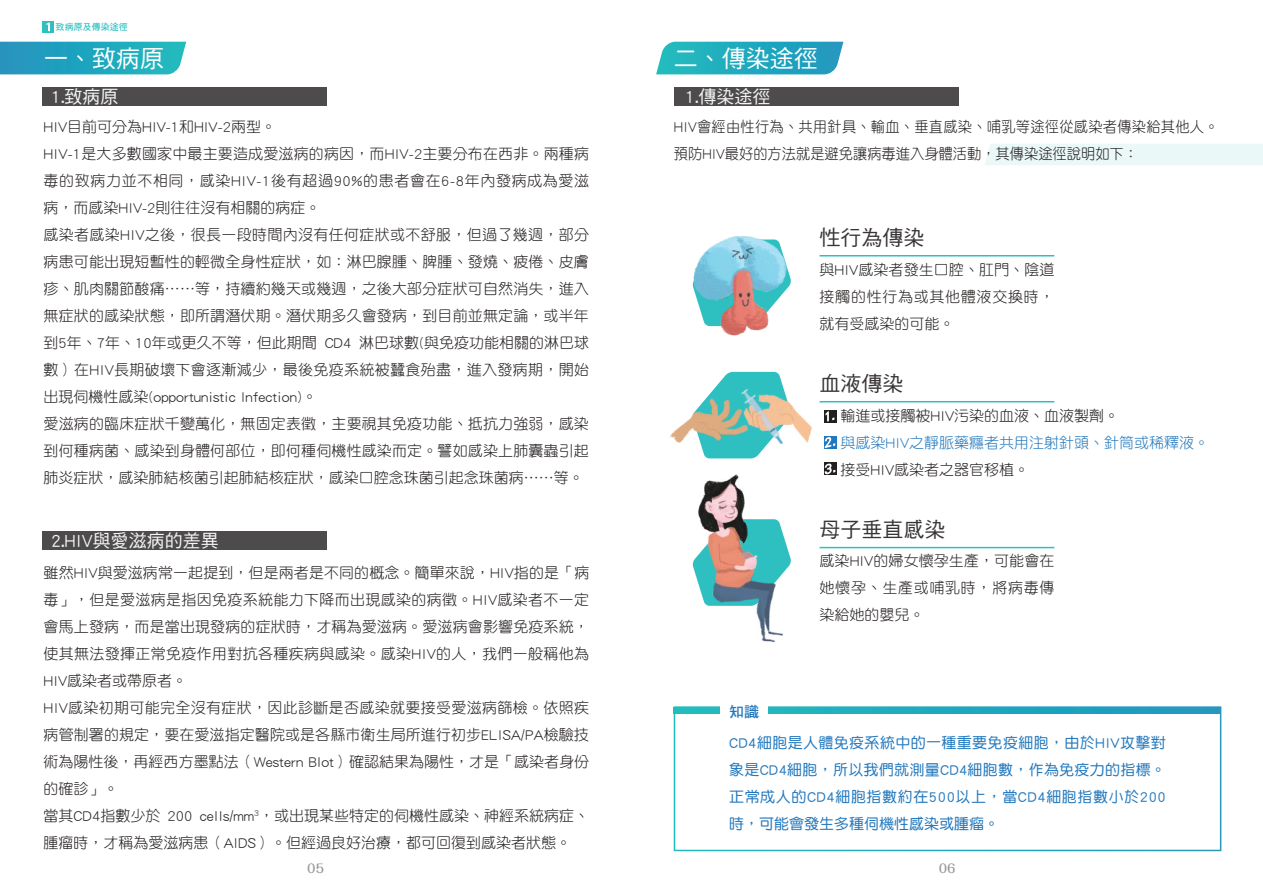
<style>
.page{position:relative;width:1263px;height:893px;background:#fff}
.page>*{position:absolute;margin:0;border:0;box-sizing:border-box;transform-origin:0 0}
.t1{font:24px "DF Hei Std W5";color:#fff}
.t2{font:21px "DF Hei Std W5";color:#393535}
.t3{font:18px "DF Hei Std W5";color:#f6f5f5}
.t4{font:15px/27px "DF Yuan Std W3";letter-spacing:.01em;color:#241f1f}
.t5{font:15px/27px "DF Yuan Std W5";letter-spacing:.04em;color:#2278bd;text-align:justify}
.t6{font:15px/27px "DF Yuan Std W3";letter-spacing:.01em;color:#241f1f;scale:.95 1}
.t7{font:15px "DF Yuan Std W3";color:#2278bd}
.t8{font:15px "DF Hei Std W7";color:#2278bd}
.t9{font:500 12px "Maru Fo Pro";color:#969698}
.t10{font:9px "DF Hei Std W7";color:#2ec0c0}
</style>
<div class="page">
<div style="left:42px;top:21px;width:12px;height:12px;background:#2ec0c0"></div>
<svg style="left:46px;top:23px;width:4px;height:8px"></svg>
<div style="left:42px;top:87px;width:284px;height:19px;background:#4e4b4c"></div>
<div style="left:42px;top:531px;width:284px;height:19px;background:#4e4b4c"></div>
<div style="left:985px;top:144px;width:278px;height:21px;background:#eaf8f8"></div>
<svg style="left:702px;top:372px;width:81px;height:86px"></svg>
<svg style="left:692px;top:547px;width:99px;height:22px"></svg>
<div style="left:675px;top:87px;width:284px;height:19px;background:#4e4b4c"></div>
<svg style="left:0;top:42px;width:186px;height:32px;background:#26a8bf"></svg>
<svg style="left:656px;top:44px;width:187px;height:30px;background:#2badc1"></svg>
<svg style="left:824px;top:410px;width:12px;height:12px"></svg>
<svg style="left:825px;top:411px;width:9px;height:11px"></svg>
<svg style="left:824px;top:437px;width:12px;height:12px"></svg>
<svg style="left:825px;top:437px;width:10px;height:11px"></svg>
<svg style="left:824px;top:463px;width:12px;height:12px"></svg>
<svg style="left:825px;top:464px;width:10px;height:11px"></svg>
<img style="left:694px;top:474px;width:93px;height:169px">
<img style="left:692px;top:236px;width:99px;height:100px">
<img style="left:670px;top:387px;width:142px;height:62px">
<hr style="left:819px;top:255px;width:235px;height:1px;background:#2ec0c0">
<hr style="left:819px;top:401px;width:235px;height:1px;background:#2ec0c0">
<hr style="left:819px;top:547px;width:235px;height:1px;background:#2ec0c0">
<svg style="left:677px;top:709px;width:541px;height:5px;background:#20a7be"></svg>
<div style="left:674px;top:706px;width:547px;height:145px;border:2px solid #fff"></div>
<div style="left:720px;top:696px;width:48px;height:27px;background:#fff"></div>
<hr style="left:631px;top:0;width:1px;height:893px;background:#ef1923">
<p class="t10" style="left:56px;top:22px;width:73px">致病原及傳染途徑</p>
<h1 class="t1" style="left:44px;top:45px;width:121px">一、致病原</h1>
<h1 class="t1" style="left:674px;top:45px;width:145px">二、傳染途徑</h1>
<p class="t3" style="left:51px;top:87px;width:69px">1.致病原</p>
<p class="t3" style="left:685px;top:87px;width:87px">1.傳染途徑</p>
<p class="t4" style="left:44px;top:113px;width:547px">HIV目前可分為HIV-1和HIV-2兩型。<br>HIV-1是大多數國家中最主要造成愛滋病的病因，而HIV-2主要分布在西非。兩種病毒的致病力並不相同，感染HIV-1後有超過90%的患者會在6-8年內發病成為愛滋病，而感染HIV-2則往往沒有相關的病症。<br>感染者感染HIV之後，很長一段時間內沒有任何症狀或不舒服，但過了幾週，部分病患可能出現短暫性的輕微全身性症狀，如：淋巴腺腫、脾腫、發燒、疲倦、皮膚疹、肌肉關節酸痛⋯⋯等，持續約幾天或幾週，之後大部分症狀可自然消失，進入無症狀的感染狀態，即所謂潛伏期。潛伏期多久會發病，到目前並無定論，或半年到5年、7年、10年或更久不等，但此期間 CD4 淋巴球數(與免疫功能相關的淋巴球數）在HIV長期破壞下會逐漸減少，最後免疫系統被蠶食殆盡，進入發病期，開始出現伺機性感染(opportunistic Infection)。<br>愛滋病的臨床症狀千變萬化，無固定表徵，主要視其免疫功能、抵抗力強弱，感染到何種病菌、感染到身體何部位，即何種伺機性感染而定。譬如感染上肺囊蟲引起肺炎症狀，感染肺結核菌引起肺結核症狀，感染口腔念珠菌引起念珠菌病⋯⋯等。</p>
<p class="t3" style="left:51px;top:531px;width:169px">2.HIV與愛滋病的差異</p>
<p class="t4" style="left:44px;top:559px;width:547px">雖然HIV與愛滋病常一起提到，但是兩者是不同的概念。簡單來說，HIV指的是「病毒」，但是愛滋病是指因免疫系統能力下降而出現感染的病徵。HIV感染者不一定會馬上發病，而是當出現發病的症狀時，才稱為愛滋病。愛滋病會影響免疫系統，使其無法發揮正常免疫作用對抗各種疾病與感染。感染HIV的人，我們一般稱他為HIV感染者或帶原者。<br>HIV感染初期可能完全沒有症狀，因此診斷是否感染就要接受愛滋病篩檢。依照疾病管制署的規定，要在愛滋指定醫院或是各縣市衛生局所進行初步ELISA/PA檢驗技術為陽性後，再經西方墨點法（Western Blot）確認結果為陽性，才是「感染者身份的確診」。<br>當其CD4指數少於 200 cells/mm<sup>3</sup>，或出現某些特定的伺機性感染、神經系統病症、腫瘤時，才稱為愛滋病患（AIDS）。但經過良好治療，都可回復到感染者狀態。</p>
<p class="t6" style="left:674px;top:113px;width:575px">HIV會經由性行為、共用針具、輸血、垂直感染、哺乳等途徑從感染者傳染給其他人。預防HIV最好的方法就是避免讓病毒進入身體活動，其傳染途徑說明如下：</p>
<h2 class="t2" style="left:819px;top:226px;width:106px">性行為傳染</h2>
<p class="t4" style="left:819px;top:255px;width:236px;text-align:justify">與HIV感染者發生口腔、肛門、陰道接觸的性行為或其他體液交換時，就有受感染的可能。</p>
<h2 class="t2" style="left:819px;top:372px;width:85px">血液傳染</h2>
<p class="t4" style="left:840px;top:401px;width:280px">輸進或接觸被HIV污染的血液、血液製劑。</p>
<p class="t7" style="left:840px;top:434px;width:370px">與感染HIV之靜脈藥癮者共用注射針頭、針筒或稀釋液。</p>
<p class="t4" style="left:840px;top:455px;width:190px">接受HIV感染者之器官移植。</p>
<p class="t8" style="left:729px;top:703px;width:31px">知識</p>
<h2 class="t2" style="left:819px;top:518px;width:127px">母子垂直感染</h2>
<p class="t4" style="left:819px;top:547px;width:236px;text-align:justify">感染HIV的婦女懷孕生產，可能會在她懷孕、生產或哺乳時，將病毒傳染給她的嬰兒。</p>
<p class="t5" style="left:729px;top:728px;width:438px">CD4細胞是人體免疫系統中的一種重要免疫細胞，由於HIV攻擊對象是CD4細胞，所以我們就測量CD4細胞數，作為免疫力的指標。正常成人的CD4細胞指數約在500以上，當CD4細胞指數小於200時，可能會發生多種伺機性感染或腫瘤。</p>
<p class="t9" style="left:307px;top:858px;width:18px">05</p>
<p class="t9" style="left:939px;top:858px;width:18px">06</p>
</div>
